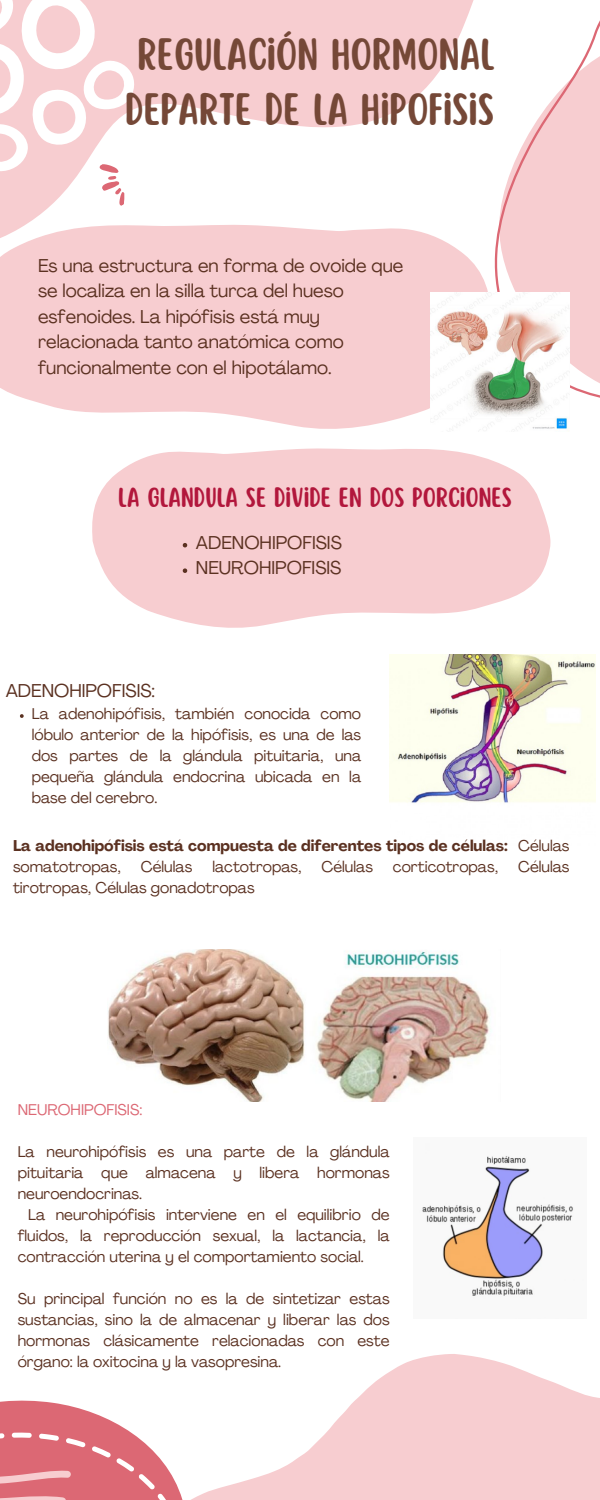
<style>
.page{position:relative;width:600px;height:1500px;background:#fff}
.page>*{position:absolute;margin:0;border:0;box-sizing:border-box;transform-origin:0 0}
.t1{font:39.8px/55.2px "Scripter";color:#754837;text-align:center}
.t2{font:24.4px "Scripter";color:#b2173c}
.t3{font:18.4px/25.5px "Agrandir";color:#5b3121}
.t4{font:15.4px/21px "Agrandir";color:#5b3121;text-align:justify}
.t5{font:700 15.4px/21px "Agrandir";color:#5b3121}
.t6{font:15.4px "Agrandir";color:#dc6874}
.s1{font-weight:400}
</style>
<div class="page">
<svg style="left:518px;top:20px;width:82px;height:378px;fill:#f7cdd0"></svg>
<svg style="left:0;top:0;width:518px;height:292px"></svg>
<svg style="left:0;top:0;width:136px;height:210px"></svg>
<svg style="left:0;top:1400px;width:119px;height:100px;background:#e07984"></svg>
<svg style="left:119px;top:1354px;width:405px;height:146px"></svg>
<div style="left:464px;top:1371px;width:136px;height:129px;background:#f7cdd0"></div>
<svg style="left:0;top:224px;width:493px;height:205px;background:#f7d2d5"></svg>
<svg style="left:92px;top:448px;width:459px;height:180px;fill:#f7cdd0"></svg>
<svg style="left:0;top:1470px;width:71px;height:16px"></svg>
<svg style="left:0;top:1496px;width:66px;height:4px"></svg>
<img style="left:431px;top:293px;width:139px;height:136px">
<img style="left:390px;top:654px;width:206px;height:149px">
<img style="left:108px;top:949px;width:382px;height:153px">
<img style="left:422px;top:1156px;width:152px;height:140px">
<svg style="left:183px;top:543px;width:4px;height:4px"></svg>
<svg style="left:183px;top:568px;width:4px;height:5px"></svg>
<svg style="left:20px;top:714px;width:4px;height:4px"></svg>
<h1 class="t1" style="left:125px;top:28px;width:371px">REGULACIÓN HORMONAL<br>DEPARTE DE LA HIPOFISIS</h1>
<p class="t3" style="left:38px;top:254px;width:367px">Es una estructura en forma de ovoide que se localiza en la silla turca del hueso esfenoides. La hipófisis está muy relacionada tanto anatómica como funcionalmente con el hipotálamo.</p>
<p class="t2" style="left:118px;top:485px;width:395px">LA GLANDULA SE DIVIDE EN DOS PORCIONES</p>
<h4 class="t3" style="left:196px;top:532px;width:147px">ADENOHIPOFISIS</h4>
<p class="t3" style="left:196px;top:557px;width:147px">NEUROHIPOFISIS</p>
<p class="t3" style="left:6px;top:680px;width:151px">ADENOHIPOFISIS:</p>
<p class="t4" style="left:32px;top:705px;width:331px">La adenohipófisis, también conocida como lóbulo anterior de la hipófisis, es una de las dos partes de la glándula pituitaria, una pequeña glándula endocrina ubicada en la base del cerebro.</p>
<h2 class="t5" style="left:13px;top:837px;width:558px">La adenohipófisis está compuesta de diferentes tipos de células: <span class="s1">Células somatotropas,</span></h2>
<h2 class="t4" style="left:141px;top:858px;width:53px">Células</h2>
<h2 class="t4" style="left:212px;top:858px;width:91px">lactotropas,</h2>
<h2 class="t4" style="left:322px;top:858px;width:53px">Células</h2>
<h2 class="t4" style="left:393px;top:858px;width:107px">corticotropas,</h2>
<h2 class="t4" style="left:518px;top:858px;width:53px">Células</h2>
<h2 class="t4" style="left:13px;top:879px;width:243px">tirotropas, Células gonadotropas</h2>
<p class="t6" style="left:18px;top:1103px;width:126px">NEUROHIPOFISIS:</p>
<h3 class="t4" style="left:18px;top:1143px;width:373px">La neurohipófisis es una parte de la glándula pituitaria que almacena y libera hormonas neuroendocrinas.</h3>
<p class="t4" style="left:18px;top:1206px;width:373px;text-indent:10px">La neurohipófisis interviene en el equilibrio de fluidos, la reproducción sexual, la lactancia, la contracción uterina y el comportamiento social.</p>
<p class="t4" style="left:18px;top:1290px;width:373px">Su principal función no es la de sintetizar estas sustancias, sino la de almacenar y liberar las dos hormonas clásicamente relacionadas con este órgano: la oxitocina y la vasopresina.</p>
</div>
